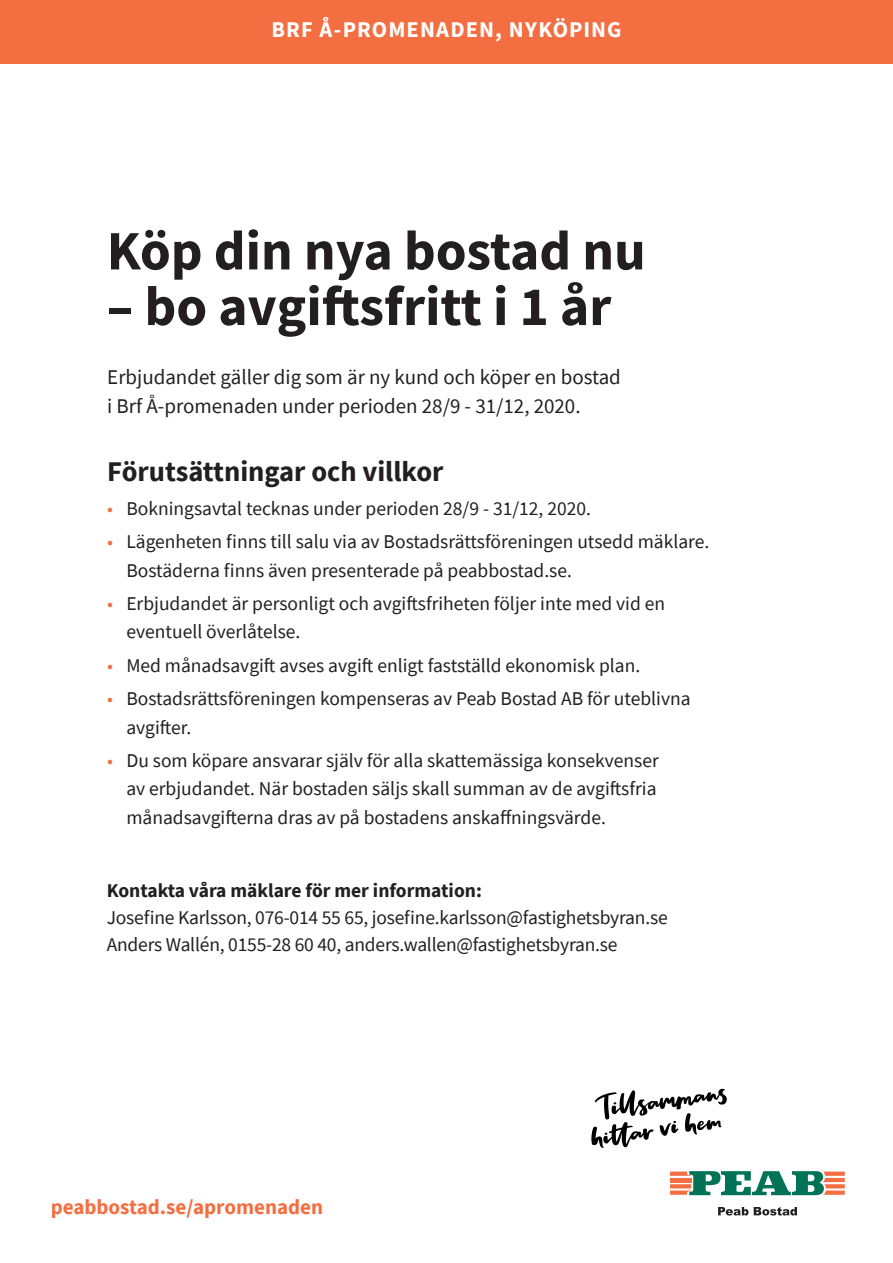
<style>
.page{position:relative;width:893px;height:1263px;background:#fff}
.page>*{position:absolute;margin:0;border:0;box-sizing:border-box;transform-origin:0 0}
.t1{font:700 55.65px "Source Sans Pro";color:#231f20}
.t2{font:700 28.5px "Source Sans Pro";color:#231f20}
.t3{font:700 22.5px "Source Sans Pro";letter-spacing:.05em;color:#fff}
.t4{font:21px "Source Sans Pro";color:#231f20}
.t5{font:700 21px "Source Sans Pro";color:#f36f42}
.t6{font:19.5px/28.2px "Source Sans Pro";color:#231f20}
.t7{font:700 19.5px "Source Sans Pro";color:#231f20}
.s1{color:#f36f42}
</style>
<div class="page">
<svg style="left:718px;top:1207px;width:30px;height:8px"></svg>
<svg style="left:754px;top:1207px;width:43px;height:8px"></svg>
<svg style="left:670px;top:1171px;width:175px;height:24px"></svg>
<svg style="left:591px;top:1089px;width:136px;height:59px"></svg>
<div style="left:0;top:0;width:893px;height:63px;background:#f36f42"></div>
<p class="t3" style="left:271px;top:15px;width:352px">BRF Å-PROMENADEN, NYKÖPING</p>
<p class="t1" style="left:107px;top:213px;width:540px">Köp din nya bostad nu</p>
<p class="t1" style="left:107px;top:269px;width:506px">– bo avgiftsfritt i 1 år</p>
<p class="t4" style="left:107px;top:363px;width:515px">Erbjudandet gäller dig som är ny kund och köper en bostad</p>
<p class="t4" style="left:107px;top:392px;width:475px">i Brf Å-promenaden under perioden 28/9 - 31/12, 2020.</p>
<p class="t2" style="left:107px;top:452px;width:338px">Förutsättningar och villkor</p>
<p class="t6" style="left:107px;top:494px;width:485px"><span class="s1">•</span> Bokningsavtal tecknas under perioden 28/9 - 31/12, 2020.</p>
<p class="t6" style="left:126px;top:528px;width:584px;text-indent:-19px"><span class="s1">•</span> Lägenheten finns till salu via av Bostadsrättsföreningen utsedd mäklare.<br>Bostäderna finns även presenterade på peabbostad.se.</p>
<p class="t6" style="left:107px;top:589px;width:559px"><span class="s1">•</span> Erbjudandet är personligt och avgiftsfriheten följer inte med vid en</p>
<p class="t6" style="left:126px;top:618px;width:175px">eventuell överlåtelse.</p>
<p class="t6" style="left:107px;top:651px;width:534px"><span class="s1">•</span> Med månadsavgift avses avgift enligt fastställd ekonomisk plan.</p>
<p class="t6" style="left:126px;top:685px;width:566px;text-indent:-19px"><span class="s1">•</span> Bostadsrättsföreningen kompenseras av Peab Bostad AB för uteblivna avgifter.</p>
<p class="t6" style="left:107px;top:746px;width:553px;text-align:right"><span class="s1">•</span> Du som köpare ansvarar själv för alla skattemässiga konsekvenser av erbjudandet. När bostaden säljs skall summan av de avgiftsfria</p>
<p class="t6" style="left:126px;top:803px;width:481px">månadsavgifterna dras av på bostadens anskaffningsvärde.</p>
<p class="t7" style="left:107px;top:877px;width:377px">Kontakta våra mäklare för mer information:</p>
<p class="t6" style="left:107px;top:904px;width:562px;line-height:27px">Josefine Karlsson, 076-014 55 65, josefine.karlsson@fastighetsbyran.se<br>Anders Wallén, 0155-28 60 40, anders.wallen@fastighetsbyran.se</p>
<p class="t5" style="left:51px;top:1193px;width:274px">peabbostad.se/apromenaden</p>
</div>
